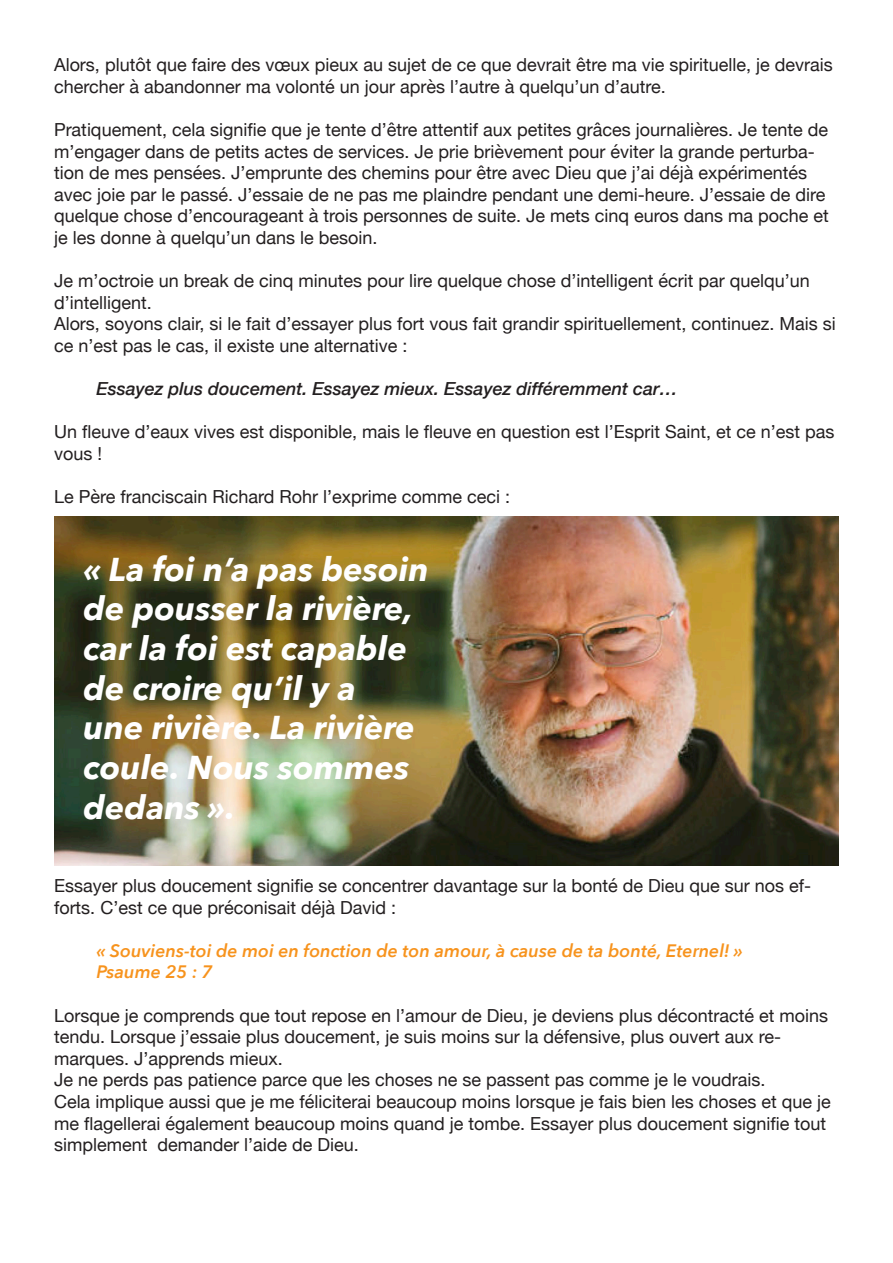
<style>
.page{position:relative;width:893px;height:1263px;background:#fff}
.page>*{position:absolute;margin:0;border:0;box-sizing:border-box;transform-origin:0 0}
.t1{font:italic 700 33px/39.6px "Avenir Next";color:#fff}
.t2{font:18px/21.6px "Helvetica Neue";color:#231f20}
.t3{font:italic 600 18px "Avenir Next";color:#f7931d}
.t4{font:italic 500 18px "Helvetica Neue";color:#231f20}
</style>
<div class="page">
<img style="left:54px;top:517px;width:785px;height:349px">
<p class="t2" style="left:54px;top:55px;width:780px">Alors, plutôt que faire des vœux pieux au sujet de ce que devrait être ma vie spirituelle, je devrais chercher à abandonner ma volonté un jour après l’autre à quelqu’un d’autre.</p>
<p class="t2" style="left:54px;top:120px;width:776px">Pratiquement, cela signifie que je tente d’être attentif aux petites grâces journalières. Je tente de m’engager dans de petits actes de services. Je prie brièvement pour éviter la grande perturba&shy;tion de mes pensées. J’emprunte des chemins pour être avec Dieu que j’ai déjà expérimentés avec joie par le passé. J’essaie de ne pas me plaindre pendant une demi-heure. J’essaie de dire quelque chose d’encourageant à trois personnes de suite. Je mets cinq euros dans ma poche et je les donne à quelqu’un dans le besoin.</p>
<p class="t2" style="left:54px;top:271px;width:757px">Je m’octroie un break de cinq minutes pour lire quelque chose d’intelligent écrit par quelqu’un d’intelligent.</p>
<p class="t2" style="left:54px;top:314px;width:783px">Alors, soyons clair, si le fait d’essayer plus fort vous fait grandir spirituellement, continuez. Mais si ce n’est pas le cas, il existe une alternative :</p>
<p class="t4" style="left:97px;top:373px;width:583px">Essayez plus doucement. Essayez mieux. Essayez différemment car…</p>
<p class="t2" style="left:54px;top:422px;width:782px">Un fleuve d’eaux vives est disponible, mais le fleuve en question est l’Esprit Saint, et ce n’est pas vous !</p>
<p class="t2" style="left:54px;top:487px;width:458px">Le Père franciscain Richard Rohr l’exprime comme ceci :</p>
<p class="t1" style="left:83px;top:549px;width:347px">« La foi n’a pas besoin de pousser la rivière, car la foi est capable de croire qu’il y a<br>une rivière. La rivière coule. Nous sommes dedans ».</p>
<p class="t2" style="left:54px;top:876px;width:759px">Essayer plus doucement signifie se concentrer davantage sur la bonté de Dieu que sur nos ef&shy;forts. C’est ce que préconisait déjà David :</p>
<p class="t3" style="left:97px;top:935px;width:648px">« Souviens-toi de moi en fonction de ton amour, à cause de ta bonté, Eternel! »</p>
<p class="t3" style="left:97px;top:957px;width:118px">Psaume 25 : 7</p>
<p class="t2" style="left:54px;top:1005px;width:776px">Lorsque je comprends que tout repose en l’amour de Dieu, je deviens plus décontracté et moins tendu. Lorsque j’essaie plus doucement, je suis moins sur la défensive, plus ouvert aux re&shy;marques. J’apprends mieux.</p>
<p class="t2" style="left:54px;top:1070px;width:713px">Je ne perds pas patience parce que les choses ne se passent pas comme je le voudrais.</p>
<p class="t2" style="left:54px;top:1092px;width:778px">Cela implique aussi que je me féliciterai beaucoup moins lorsque je fais bien les choses et que je me flagellerai également beaucoup moins quand je tombe. Essayer plus doucement signifie tout simplement demander l’aide de Dieu.</p>
</div>
